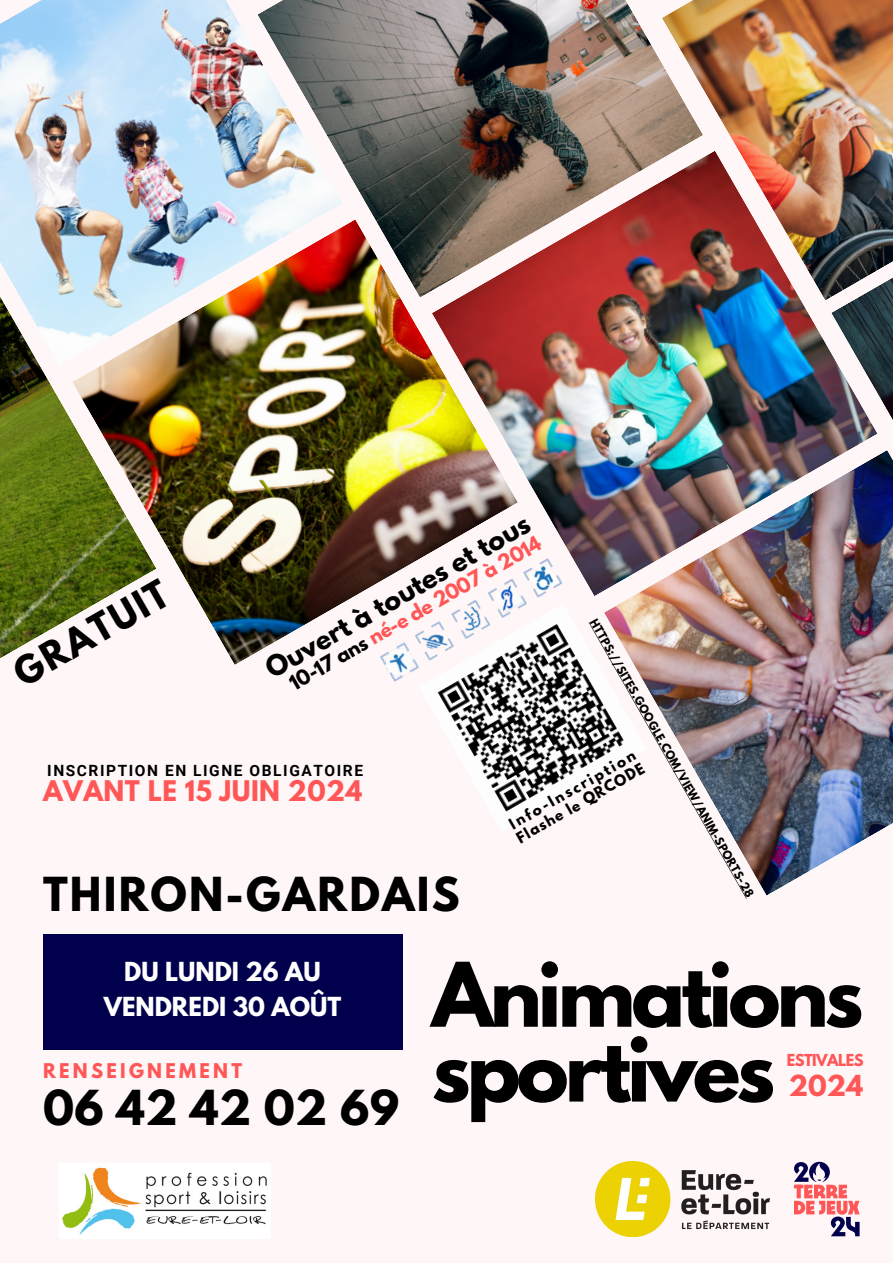
<style>
.page{position:relative;width:893px;height:1263px;background:#fff7f7}
.page>*{position:absolute;margin:0;border:0;box-sizing:border-box;transform-origin:0 0}
.t1{font:700 78.82px/74.8px "League Spartan";letter-spacing:-.05em;color:#000}
.t2{font:700 42.75px "League Spartan";letter-spacing:.01em;color:#000}
.t3{font:700 41.55px "League Spartan";letter-spacing:.05em;color:#000}
.t4{font:700 34.65px "League Spartan";color:#000}
.t5{font:700 25.65px "League Spartan";color:#ff5757}
.t6{font:700 25.28px "League Spartan";color:#000}
.t7{font:700 25.2px "League Spartan";letter-spacing:.02em;color:#ff5757}
.t8{font:700 23.25px/34.3px "League Spartan";color:#fff;text-align:center}
.t9{font:700 18.52px "League Spartan";color:#ff5757}
.t10{font:700 18px "League Spartan";letter-spacing:.185em;color:#ff5757}
.t11{font:700 15.52px "Roboto";letter-spacing:.1em;color:#000}
.t12{font:700 14.62px "League Spartan";letter-spacing:-.035em;color:#ff5757}
.t13{font:700 13.8px "League Spartan";color:#000}
.t14{font:700 10.57px "League Spartan";color:#000}
.s1{color:#000}
</style>
<div class="page">
<img style="left:0;top:0;width:257px;height:285px">
<img style="left:72px;top:219px;width:360px;height:446px">
<img style="left:703px;top:0;width:190px;height:225px">
<img style="left:0;top:285px;width:157px;height:380px">
<img style="left:877px;top:225px;width:16px;height:209px">
<img style="left:257px;top:0;width:446px;height:298px">
<img style="left:432px;top:151px;width:445px;height:445px">
<img style="left:604px;top:450px;width:289px;height:446px">
<div style="left:43px;top:934px;width:359px;height:116px;background:#00004d"></div>
<img style="left:375px;top:572px;width:139px;height:110px">
<img style="left:494px;top:584px;width:20px;height:19px">
<img style="left:514px;top:552px;width:56px;height:51px">
<img style="left:528px;top:563px;width:30px;height:31px">
<img style="left:604px;top:622px;width:143px;height:277px">
<img style="left:62px;top:1167px;width:205px;height:68px">
<svg style="left:794px;top:1162px;width:65px;height:74px"></svg>
<img style="left:596px;top:1161px;width:173px;height:75px">
<img style="left:418px;top:603px;width:229px;height:229px">
<p class="t6" style="left:262px;top:660px;width:301px;rotate:-30deg">Ouvert à toutes et tous</p>
<p class="t9" style="left:287px;top:676px;width:288px;rotate:-30deg"><span class="s1">10-17 ans</span> né-e de 2007 à 2014</p>
<p class="t4" style="left:8px;top:661px;width:173px;rotate:-30deg">GRATUIT</p>
<h4 class="t14" style="left:597px;top:617px;width:319px;rotate:60deg">HTTPS://SITES.GOOGLE.COM/VIEW/ANIM-SPORTS-28</h4>
<p class="t13" style="left:507px;top:819px;width:144px;rotate:-30deg">Info-Inscription</p>
<p class="t13" style="left:514px;top:833px;width:146px;rotate:-30deg">Flashe le QRCODE</p>
<h2 class="t11" style="left:47px;top:761px;width:317px">INSCRIPTION EN LIGNE OBLIGATOIRE</h2>
<h6 class="t7" style="left:43px;top:779px;width:321px">AVANT LE 15 JUIN 2024</h6>
<p class="t3" style="left:43px;top:874px;width:418px">THIRON-GARDAIS</p>
<p class="t8" style="left:104px;top:957px;width:239px">DU LUNDI 26 AU<br>VENDREDI 30 AOÛT</p>
<p class="t10" style="left:43px;top:1061px;width:201px">RENSEIGNEMENT</p>
<p class="t2" style="left:43px;top:1086px;width:358px">06 42 42 02 69</p>
<h5 class="t1" style="left:432px;top:967px;width:433px">Animations sportives</h5>
<p class="t12" style="left:787px;top:1053px;width:78px">ESTIVALES</p>
<h3 class="t5" style="left:789px;top:1072px;width:76px">2024</h3>
</div>
